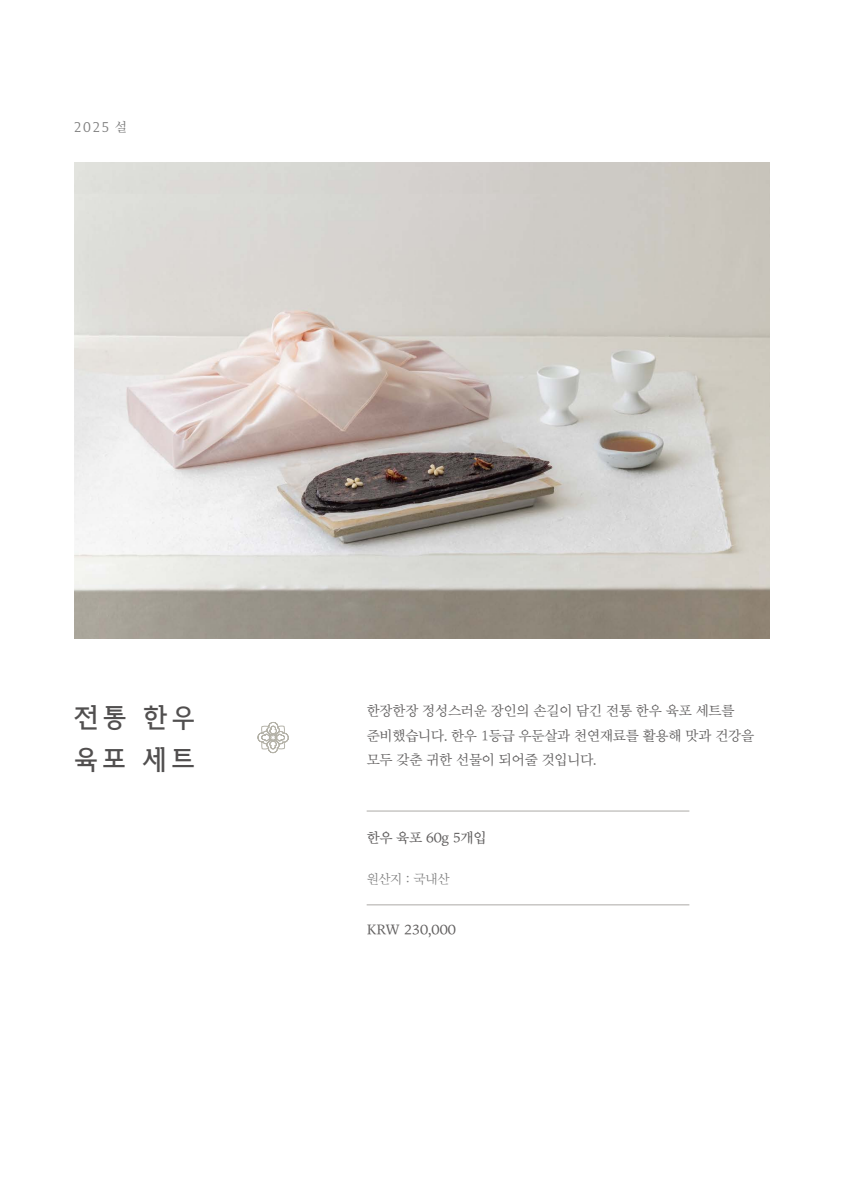
<style>
.page{position:relative;width:844px;height:1191px;background:#fff}
.page>*{position:absolute;margin:0;border:0;box-sizing:border-box;transform-origin:0 0}
.t1{font:28px/42px "SD Book TTF b Md";letter-spacing:.175em;color:#514f4f}
.t2{font:14px/24.5px "SD Mj Neoa Uni c Rg";letter-spacing:-.02em;color:#615f5f}
.t3{font:14px "SD Mj Neoa Uni d Md";color:#615f5f}
.t4{font:14px "SD Mj Neoa Uni d Md";letter-spacing:-.02em;color:#615f5f}
.t5{font:13.12px "SD Mj Neoa Uni b Lt";letter-spacing:-.03em;color:#7d7d7d}
.t6{font:13.12px "Reforma 1969 Blanca";color:#7d7d7d}
.s1{font-family:"SD Myeongjo Neoa c Rg"}
</style>
<div class="page">
<img style="left:74px;top:162px;width:695px;height:476px">
<svg style="left:257px;top:722px;width:31px;height:31px"></svg>
<hr style="left:366px;top:904px;width:323px;height:1px;background:#c0bebc">
<hr style="left:366px;top:810px;width:323px;height:1px;background:#c0bebc">
<p class="t6" style="left:74px;top:120px;width:54px">2025 <span class="s1">설</span></p>
<h1 class="t1" style="left:74px;top:697px;width:122px">전통 한우 육포 세트</h1>
<p class="t2" style="left:366px;top:699px;width:389px">한장한장 정성스러운 장인의 손길이 담긴 전통 한우 육포 세트를 준비했습니다. 한우 1등급 우둔살과 천연재료를 활용해 맛과 건강을 모두 갖춘 귀한 선물이 되어줄 것입니다.</p>
<p class="t4" style="left:366px;top:830px;width:121px">한우 육포 60g 5개입</p>
<p class="t5" style="left:366px;top:872px;width:85px">원산지 : 국내산</p>
<p class="t3" style="left:366px;top:922px;width:91px">KRW 230,000</p>
</div>
